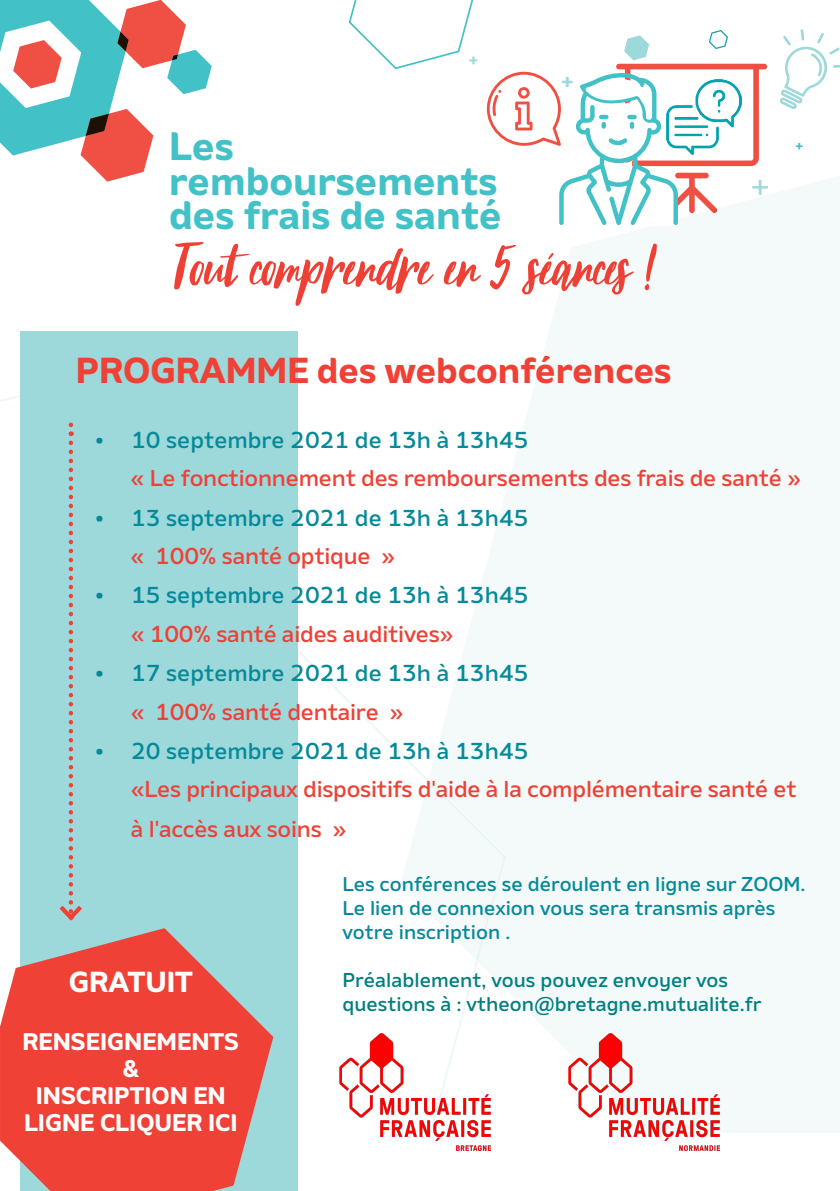
<style>
.page{position:relative;width:840px;height:1191px;background:#fff}
.page>*{position:absolute;margin:0;border:0;box-sizing:border-box;transform-origin:0 0}
.t1{font:72px "October Storm";color:#ee4136}
.t2{font:700 39.6px/34.8px "Amino";color:#42c1c7}
.t3{font:700 36px "Amino";color:#ef4136}
.t4{font:33.2px "Amino";color:#9dd8db}
.t5{font:700 29px "Amino";color:#fff}
.t6{font:700 24px/27px "Amino";color:#fff;text-align:center}
.t7{font:500 23px/39.8px "Amino";letter-spacing:-.01em;color:#ef4136}
.t8{font:500 23px "Amino";color:#048a99}
.t9{font:700 20.2px "Amino";color:#9dd8db}
.t10{font:500 20px/24px "Amino";color:#048a99}
.t11{font:500 20px/24px "Amino";color:#008080}
.t12{font:700 15.4px "Amino";color:#9dd8db}
.t13{font:700 13px "Amino";color:#42c1c7}
</style>
<div class="page">
<div style="left:505px;top:176px;width:334px;height:956px;background:#f3faf9"></div>
<svg style="left:0;top:390px;width:505px;height:742px"></svg>
<svg style="left:348px;top:0;width:126px;height:70px"></svg>
<svg style="left:0;top:0;width:212px;height:182px"></svg>
<svg style="left:780px;top:29px;width:59px;height:80px"></svg>
<svg style="left:486px;top:30px;width:280px;height:196px"></svg>
<img style="left:666px;top:80px;width:75px;height:74px">
<div style="left:20px;top:331px;width:277px;height:860px;background:#9dd8db"></div>
<svg style="left:0;top:928px;width:273px;height:263px;fill:#ef4136"></svg>
<svg style="left:59px;top:425px;width:23px;height:496px"></svg>
<img style="left:300px;top:994px;width:458px;height:157px">
<p class="t12" style="left:468px;top:50px;width:12px">+</p>
<h2 class="t2" style="left:169px;top:127px;width:334px">Les remboursements des frais de santé</h2>
<p class="t9" style="left:560px;top:68px;width:15px">+</p>
<h1 class="t1" style="left:173px;top:232px;width:486px">Tout comprendre en 5 séances !</h1>
<h3 class="t3" style="left:76px;top:348px;width:597px">PROGRAMME des webconférences</h3>
<h3 class="t4" style="left:749px;top:165px;width:22px">+</h3>
<p class="t13" style="left:794px;top:138px;width:10px">+</p>
<p class="t8" style="left:95px;top:425px;width:435px">• 10 septembre 2021 de 13h à 13h45</p>
<p class="t7" style="left:131px;top:457px;width:671px">« Le fonctionnement des remboursements des frais de santé »</p>
<p class="t8" style="left:95px;top:503px;width:435px">• 13 septembre 2021 de 13h à 13h45</p>
<p class="t7" style="left:131px;top:536px;width:265px">« 100% santé optique »</p>
<p class="t8" style="left:95px;top:581px;width:435px">• 15 septembre 2021 de 13h à 13h45</p>
<p class="t7" style="left:131px;top:614px;width:324px">« 100% santé aides auditives»</p>
<p class="t8" style="left:95px;top:659px;width:435px">• 17 septembre 2021 de 13h à 13h45</p>
<p class="t7" style="left:131px;top:692px;width:273px">« 100% santé dentaire »</p>
<p class="t8" style="left:95px;top:737px;width:435px">• 20 septembre 2021 de 13h à 13h45</p>
<p class="t7" style="left:131px;top:768px;width:666px">«Les principaux dispositifs d'aide à la complémentaire santé et à l'accès aux soins »</p>
<p class="t10" style="left:342px;top:871px;width:464px">Les conférences se déroulent en ligne sur Zoom.<br>Le lien de connexion vous sera transmis après votre inscription .</p>
<p class="t11" style="left:342px;top:967px;width:420px">Préalablement, vous pouvez envoyer vos questions à : vtheon@bretagne.mutualite.fr</p>
<p class="t5" style="left:69px;top:964px;width:125px">GRATUIT</p>
<p class="t6" style="left:23px;top:1027px;width:218px">RENSEIGNEMENTS &amp;<br>INSCRIPTION EN<br>LIGNE CLIQUER ICI</p>
</div>
